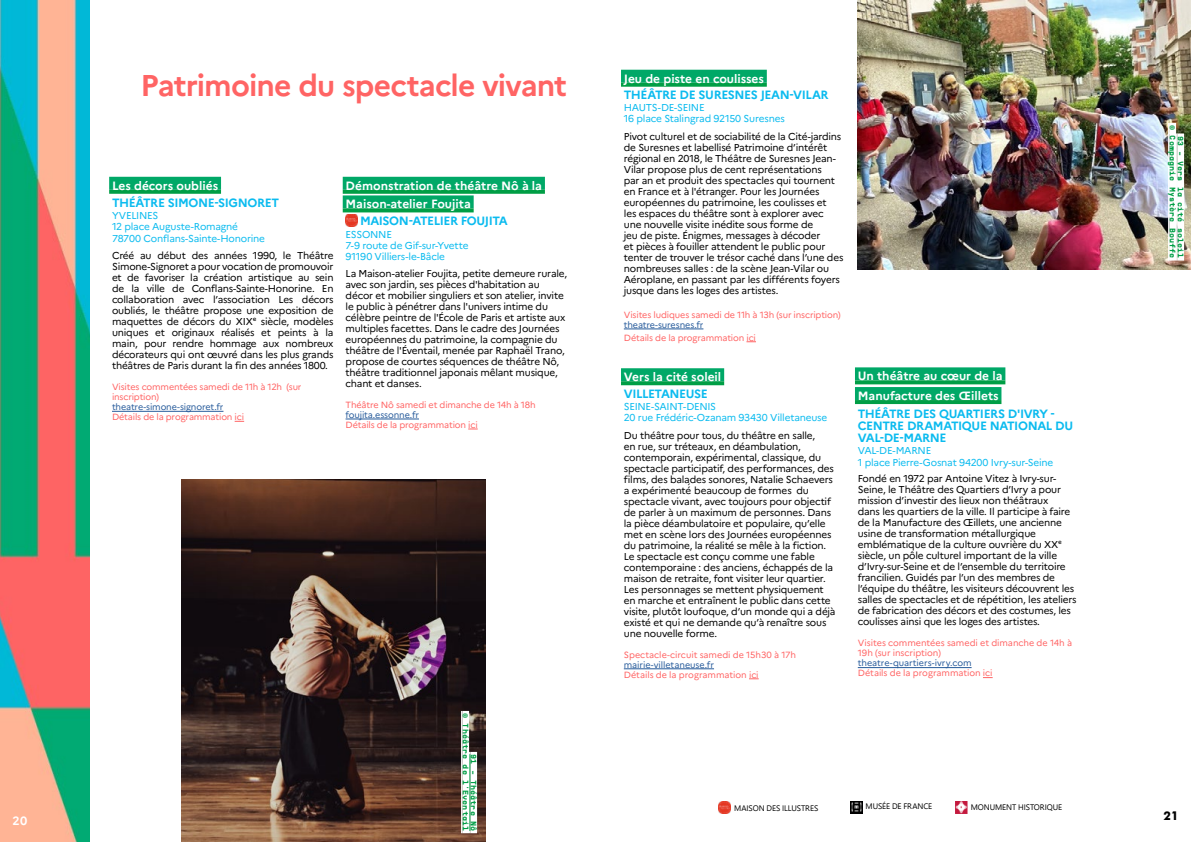
<style>
.page{position:relative;width:1191px;height:842px;background:#fff}
.page>*{position:absolute;margin:0;border:0;box-sizing:border-box;transform-origin:0 0}
.t1{font:700 30px "Marianne";letter-spacing:-.03em;color:#ff6464}
.t2{font:700 12px/12px "Marianne";letter-spacing:-.035em;color:#0bbbef}
.t3{font:700 12px/19.7px "Marianne";color:#fff}
.t4{font:700 12px "Futura";color:#000}
.t5{font:10px/11px "Marianne";letter-spacing:-.02em;color:#000}
.t6{font:10px/11px "Marianne";letter-spacing:-.025em;color:#0bbbef}
.t7{font:9px/10px "Marianne";letter-spacing:-.01em;color:#ff6464}
.t8{font:9px "Marianne";letter-spacing:-.01em;color:#275b9b}
.t9{font:700 8px/8px "Supply";color:#009e45;text-align:right}
</style>
<div class="page">
<img style="left:0;top:0;width:89px;height:842px">
<img style="left:182px;top:479px;width:303px;height:363px">
<img style="left:857px;top:0;width:334px;height:270px">
<div style="left:1177px;top:133px;width:7px;height:128px;background:#fff"></div>
<hr style="left:1176px;top:133px;width:1px;height:128px;background:#fff">
<div style="left:1169px;top:123px;width:7px;height:138px;background:#fff"></div>
<hr style="left:1168px;top:123px;width:1px;height:138px;background:#fff">
<div style="left:470px;top:752px;width:7px;height:81px;background:#fff"></div>
<hr style="left:469px;top:752px;width:1px;height:81px;background:#fff">
<hr style="left:470px;top:754px;width:1px;height:77px;background:#009e45">
<div style="left:462px;top:711px;width:7px;height:122px;background:#fff"></div>
<hr style="left:461px;top:711px;width:1px;height:122px;background:#fff">
<div style="left:855px;top:367px;width:150px;height:13px;background:#00a867"></div>
<svg style="left:855px;top:380px;width:150px;height:4px"></svg>
<div style="left:855px;top:387px;width:146px;height:13px;background:#00a867"></div>
<svg style="left:855px;top:400px;width:146px;height:4px"></svg>
<hr style="left:857px;top:667px;width:114px;height:1px;background:#275b9b">
<div style="left:621px;top:70px;width:146px;height:13px;background:#00a867"></div>
<svg style="left:621px;top:83px;width:146px;height:4px"></svg>
<hr style="left:624px;top:329px;width:79px;height:1px;background:#275b9b">
<div style="left:621px;top:368px;width:103px;height:13px;background:#00a867"></div>
<svg style="left:621px;top:381px;width:103px;height:4px"></svg>
<hr style="left:624px;top:668px;width:90px;height:1px;background:#275b9b">
<div style="left:109px;top:177px;width:112px;height:13px;background:#00a867"></div>
<svg style="left:109px;top:190px;width:112px;height:4px"></svg>
<hr style="left:112px;top:411px;width:111px;height:1px;background:#275b9b">
<div style="left:343px;top:177px;width:202px;height:13px;background:#00a867"></div>
<svg style="left:343px;top:190px;width:202px;height:4px"></svg>
<div style="left:343px;top:195px;width:131px;height:13px;background:#00a867"></div>
<svg style="left:343px;top:208px;width:131px;height:4px"></svg>
<hr style="left:345px;top:419px;width:74px;height:1px;background:#275b9b">
<svg style="left:345px;top:214px;width:13px;height:12px"></svg>
<svg style="left:718px;top:801px;width:13px;height:12px"></svg>
<svg style="left:850px;top:801px;width:13px;height:12px"></svg>
<svg style="left:955px;top:802px;width:13px;height:11px"></svg>
<p class="t3" style="left:12px;top:811px;width:17px">20</p>
<h1 class="t1" style="left:140px;top:67px;width:428px">Patrimoine du spectacle vivant</h1>
<p class="t3" style="left:112px;top:176px;width:108px">Les décors oubliés</p>
<p class="t2" style="left:112px;top:197px;width:169px">THÉÂTRE SIMONE-SIGNORET</p>
<p class="t6" style="left:112px;top:210px;width:128px">YVELINES<br>12 place Auguste-Romagné</p>
<p class="t6" style="left:112px;top:233px;width:155px">78700 Conflans-Sainte-Honorine</p>
<p class="t5" style="left:112px;top:250px;width:223px;text-align:justify">Créé au début des années 1990, le Théâtre Simone-Signoret a pour vocation de promouvoir et de favoriser la création artistique au sein de la ville de Conflans-Sainte-Honorine. En collaboration avec l’association Les décors oubliés, le théâtre propose une exposition de maquettes de décors du XIXe siècle, modèles uniques et originaux réalisés et peints à la main, pour rendre hommage aux nombreux décorateurs qui ont œuvré dans les plus grands théâtres de Paris durant la fin des années 1800.</p>
<p class="t7" style="left:112px;top:382px;width:191px">Visites commentées samedi de 11h à 12h (sur inscription)</p>
<p class="t8" style="left:112px;top:401px;width:113px">theatre-simone-signoret.fr</p>
<p class="t7" style="left:112px;top:412px;width:134px">Détails de la programmation ici</p>
<p class="t3" style="left:345px;top:176px;width:198px;line-height:18.7px">Démonstration de théâtre Nô à la<br>Maison-atelier Foujita</p>
<p class="t2" style="left:360px;top:215px;width:149px">MAISON-ATELIER FOUJITA</p>
<p class="t6" style="left:345px;top:229px;width:124px">ESSONNE<br>7-9 route de Gif-sur-Yvette<br>91190 Villiers-le-Bâcle</p>
<p class="t5" style="left:345px;top:268px;width:223px">La Maison-atelier Foujita, petite demeure rurale, avec son jardin, ses pièces d'habitation au décor et mobilier singuliers et son atelier, invite le public à pénétrer dans l'univers intime du célèbre peintre de l'École de Paris et artiste aux multiples facettes. Dans le cadre des Journées européennes du patrimoine, la compagnie du théâtre de l'Éventail, menée par Raphaël Trano, propose de courtes séquences de théâtre Nô, théâtre traditionnel japonais mêlant musique, chant et danses.</p>
<p class="t7" style="left:345px;top:400px;width:192px">Théâtre Nô samedi et dimanche de 14h à 18h</p>
<p class="t8" style="left:345px;top:409px;width:75px">foujita.essonne.fr</p>
<p class="t7" style="left:345px;top:420px;width:134px">Détails de la programmation ici</p>
<p class="t9" style="left:478px;top:713px;width:119px;rotate:90deg">91 - Théâtre Nô<br>© Théâtre de l'Eventail</p>
<p class="t3" style="left:624px;top:69px;width:142px">Jeu de piste en coulisses</p>
<p class="t2" style="left:624px;top:89px;width:206px">THÉÂTRE DE SURESNES JEAN-VILAR</p>
<p class="t6" style="left:624px;top:102px;width:163px">HAUTS-DE-SEINE<br>16 place Stalingrad 92150 Suresnes</p>
<p class="t5" style="left:624px;top:131px;width:221px">Pivot culturel et de sociabilité de la Cité-jardins de Suresnes et labellisé Patrimoine d’intérêt régional en 2018, le Théâtre de Suresnes Jean-Vilar propose plus de cent représentations<br>par an et produit des spectacles qui tournent en France et à l'étranger. Pour les Journées européennes du patrimoine, les coulisses et<br>les espaces du théâtre sont à explorer avec une nouvelle visite inédite sous forme de<br>jeu de piste. Énigmes, messages à décoder<br>et pièces à fouiller attendent le public pour tenter de trouver le trésor caché dans l’une des nombreuses salles : de la scène Jean-Vilar ou Aéroplane, en passant par les différents foyers jusque dans les loges des artistes.</p>
<p class="t7" style="left:624px;top:310px;width:218px">Visites ludiques samedi de 11h à 13h (sur inscription)</p>
<p class="t8" style="left:624px;top:319px;width:81px">theatre-suresnes.fr</p>
<p class="t7" style="left:624px;top:332px;width:134px">Détails de la programmation ici</p>
<p class="t3" style="left:624px;top:367px;width:99px">Vers la cité soleil</p>
<p class="t2" style="left:624px;top:388px;width:86px">VILLETANEUSE</p>
<p class="t6" style="left:624px;top:401px;width:205px">SEINE-SAINT-DENIS<br>20 rue Frédéric-Ozanam 93430 Villetaneuse</p>
<p class="t5" style="left:624px;top:429px;width:213px">Du théâtre pour tous, du théâtre en salle,<br>en rue, sur tréteaux, en déambulation, contemporain, expérimental, classique, du spectacle participatif, des performances, des films, des balades sonores, Natalie Schaevers a expérimenté́ beaucoup de formes du spectacle vivant, avec toujours pour objectif de parler à un maximum de personnes. Dans la pièce déambulatoire et populaire, qu’elle met en scène lors des Journées européennes du patrimoine, la réalité se mêle à la fiction.<br>Le spectacle est conçu comme une fable contemporaine : des anciens, échappés de la maison de retraite, font visiter leur quartier.<br>Les personnages se mettent physiquement en marche et entraînent le public dans cette visite, plutôt loufoque, d’un monde qui a déjà existé et qui ne demande qu’à renaître sous une nouvelle forme.</p>
<p class="t7" style="left:624px;top:649px;width:174px">Spectacle-circuit samedi de 15h30 à 17h</p>
<p class="t8" style="left:624px;top:659px;width:92px">mairie-villetaneuse.fr</p>
<p class="t7" style="left:624px;top:669px;width:136px">Détails de la programmation ici</p>
<p class="t3" style="left:857px;top:366px;width:146px">Un théâtre au cœur de la<br>Manufacture des Œillets</p>
<p class="t2" style="left:857px;top:407px;width:217px">THÉÂTRE DES QUARTIERS D'IVRY -<br>CENTRE DRAMATIQUE NATIONAL DU<br>VAL-DE-MARNE</p>
<p class="t6" style="left:857px;top:444px;width:197px;line-height:12px">VAL-DE-MARNE<br>1 place Pierre-Gosnat 94200 Ivry-sur-Seine</p>
<p class="t5" style="left:857px;top:473px;width:220px">Fondé en 1972 par Antoine Vitez à Ivry-sur-Seine, le Théâtre des Quartiers d’Ivry a pour mission d’investir des lieux non théâtraux<br>dans les quartiers de la ville. Il participe à faire de la Manufacture des Œillets, une ancienne usine de transformation métallurgique emblématique de la culture ouvrière du XXe siècle, un pôle culturel important de la ville d’Ivry-sur-Seine et de l’ensemble du territoire francilien. Guidés par l’un des membres de l’équipe du théâtre, les visiteurs découvrent les salles de spectacles et de répétition, les ateliers de fabrication des décors et des costumes, les coulisses ainsi que les loges des artistes.</p>
<p class="t7" style="left:857px;top:638px;width:216px">Visites commentées samedi et dimanche de 14h à<br>19h (sur inscription)</p>
<p class="t8" style="left:857px;top:658px;width:115px">theatre-quartiers-ivry.com</p>
<p class="t7" style="left:857px;top:668px;width:136px">Détails de la programmation ici</p>
<p class="t9" style="left:1184px;top:125px;width:135px;rotate:90deg">93 - Vers la cité soleil<br>© Compagnie Mystère Bouffe</p>
<p class="t4" style="left:1163px;top:807px;width:17px">21</p>
</div>
